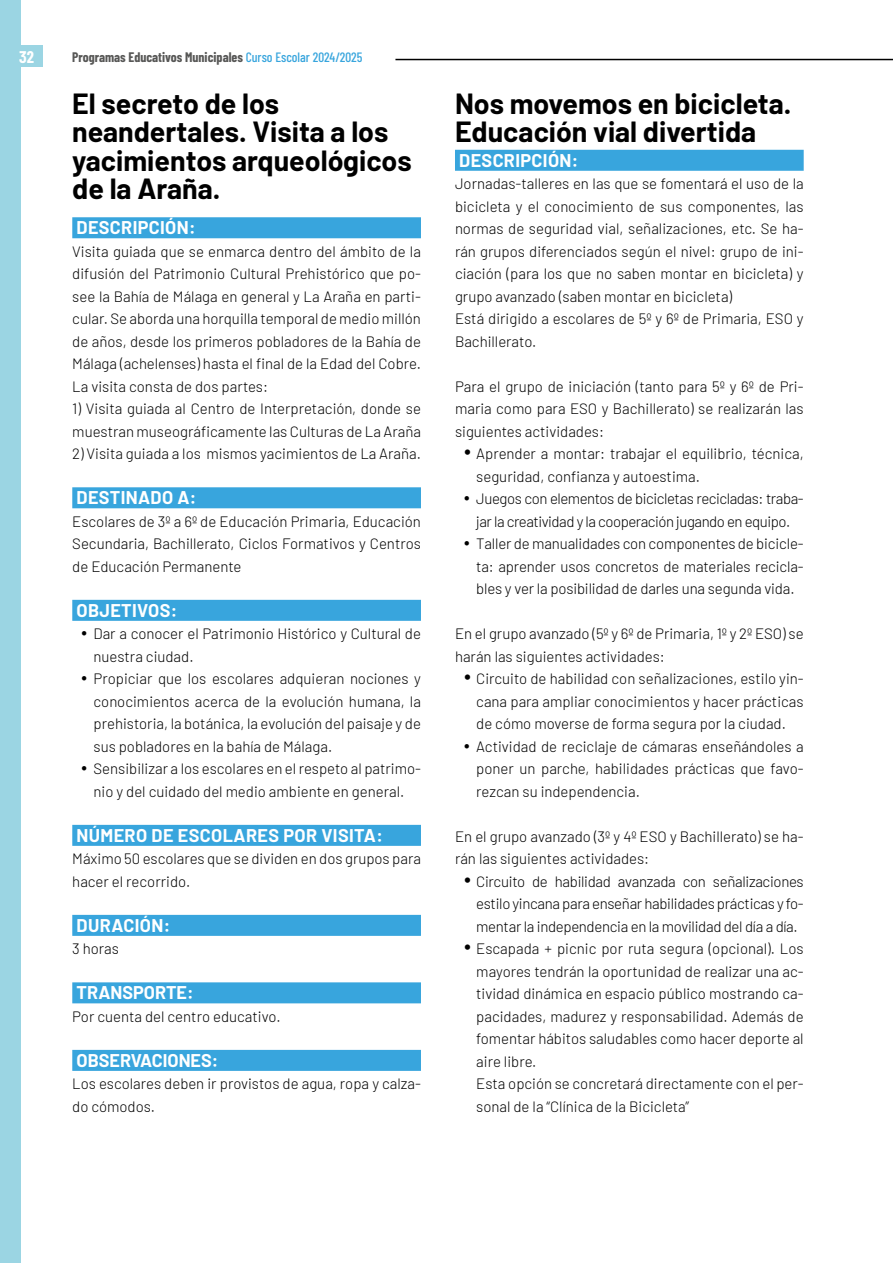
<style>
.page{position:relative;width:893px;height:1263px;background:#fff}
.page>*{position:absolute;margin:0;border:0;box-sizing:border-box;transform-origin:0 0}
.t1{font:700 28.5px/28.5px "Barlow";color:#000}
.t2{font:700 18px "Barlow";letter-spacing:.02em;color:#fff}
.t3{font:700 18px "Barlow";color:#fff}
.t4{font:700 16.5px "Barlow Condensed";color:#fff}
.t5{font:300 15px/22.5px "Barlow";color:#000}
.t6{font:300 15px/22.5px "Barlow";letter-spacing:-.03em;color:#000;text-align:center}
.t7{font:700 13.5px "Barlow Condensed";color:#575756}
.s1{font-weight:500;color:#38a5dd}
</style>
<div class="page">
<div style="left:0;top:0;width:21px;height:1263px;background:#9bd5e3"></div>
<hr style="left:395px;top:59px;width:498px;height:1px;background:#000">
<div style="left:0;top:46px;width:43px;height:21px;background:#9bd5e3"></div>
<div style="left:72px;top:217px;width:349px;height:21px;background:#38a5dd"></div>
<div style="left:72px;top:487px;width:349px;height:21px;background:#38a5dd"></div>
<div style="left:72px;top:600px;width:349px;height:21px;background:#38a5dd"></div>
<div style="left:72px;top:825px;width:349px;height:21px;background:#38a5dd"></div>
<div style="left:72px;top:915px;width:349px;height:21px;background:#38a5dd"></div>
<div style="left:72px;top:982px;width:349px;height:21px;background:#38a5dd"></div>
<div style="left:72px;top:1050px;width:349px;height:21px;background:#38a5dd"></div>
<div style="left:455px;top:150px;width:349px;height:21px;background:#38a5dd"></div>
<p class="t4" style="left:19px;top:47px;width:16px">32</p>
<p class="t7" style="left:72px;top:49px;width:292px">Programas Educativos Municipales <span class="s1">Curso Escolar 2024/2025</span></p>
<h1 class="t1" style="left:72px;top:87px;width:341px">El secreto de los neandertales. Visita a los yacimientos arqueológicos de la Araña.</h1>
<p class="t2" style="left:77px;top:214px;width:121px">DESCRIPCIÓN:</p>
<p class="t5" style="left:72px;top:239px;width:350px;text-align:justify">Visita guiada que se enmarca dentro del ámbito de la difusión del Patrimonio Cultural Prehistórico que po&shy;see la Bahía de Málaga en general y La Araña en parti&shy;cular. Se aborda una horquilla temporal de medio millón de años, desde los primeros pobladores de la Bahía de Málaga (achelenses) hasta el final de la Edad del Cobre.<br>La visita consta de dos partes:</p>
<p class="t5" style="left:72px;top:396px;width:350px">1) Visita guiada al Centro de Interpretación, donde se muestran museográficamente las Culturas de La Araña</p>
<p class="t5" style="left:72px;top:441px;width:350px">2) Visita guiada a los mismos yacimientos de La Araña.</p>
<p class="t2" style="left:77px;top:484px;width:121px">DESTINADO A:</p>
<p class="t5" style="left:72px;top:509px;width:350px;text-align:justify">Escolares de 3º a 6º de Educación Primaria, Educación Secundaria, Bachillerato, Ciclos Formativos y Centros de Educación Permanente</p>
<p class="t2" style="left:77px;top:597px;width:102px">OBJETIVOS:</p>
<p class="t5" style="left:94px;top:621px;width:329px;text-indent:-13px">• Dar a conocer el Patrimonio Histórico y Cultural de nuestra ciudad.</p>
<p class="t5" style="left:94px;top:666px;width:329px;text-align:justify;text-indent:-13px">• Propiciar que los escolares adquieran nociones y conocimientos acerca de la evolución humana, la prehistoria, la botánica, la evolución del paisaje y de sus pobladores en la bahía de Málaga.</p>
<p class="t5" style="left:81px;top:756px;width:342px;text-align:center">• Sensibilizar a los escolares en el respeto al patrimo&shy;nio y del cuidado del medio ambiente en general.</p>
<p class="t2" style="left:77px;top:822px;width:308px">NÚMERO DE ESCOLARES POR VISITA:</p>
<p class="t5" style="left:72px;top:846px;width:350px">Máximo 50 escolares que se dividen en dos grupos para hacer el recorrido.</p>
<p class="t2" style="left:77px;top:912px;width:95px">DURACIÓN:</p>
<p class="t5" style="left:72px;top:936px;width:48px">3 horas</p>
<p class="t3" style="left:77px;top:979px;width:119px">TRANSPORTE:</p>
<p class="t5" style="left:72px;top:1004px;width:210px">Por cuenta del centro educativo.</p>
<p class="t3" style="left:77px;top:1047px;width:143px">OBSERVACIONES:</p>
<p class="t5" style="left:72px;top:1071px;width:350px">Los escolares deben ir provistos de agua, ropa y calza&shy;do cómodos.</p>
<h1 class="t1" style="left:455px;top:87px;width:338px">Nos movemos en bicicleta.<br>Educación vial divertida</h1>
<p class="t2" style="left:459px;top:147px;width:121px">DESCRIPCIÓN:</p>
<p class="t5" style="left:455px;top:171px;width:350px">Jornadas-talleres en las que se fomentará el uso de la bicicleta y el conocimiento de sus componentes, las normas de seguridad vial, señalizaciones, etc. Se ha&shy;rán grupos diferenciados según el nivel: grupo de ini&shy;ciación (para los que no saben montar en bicicleta) y grupo avanzado (saben montar en bicicleta)<br>Está dirigido a escolares de 5º y 6º de Primaria, ESO y Bachillerato.</p>
<p class="t5" style="left:455px;top:374px;width:350px;text-align:justify">Para el grupo de iniciación (tanto para 5º y 6º de Pri&shy;maria como para ESO y Bachillerato) se realizarán las siguientes actividades:</p>
<p class="t5" style="left:476px;top:441px;width:329px;text-indent:-13px">• Aprender a montar: trabajar el equilibrio, técnica, seguridad, confianza y autoestima.</p>
<p class="t6" style="left:463px;top:486px;width:342px">• Juegos con elementos de bicicletas recicladas: traba&shy;jar la creatividad y la cooperación jugando en equipo.</p>
<p class="t5" style="left:476px;top:531px;width:329px;text-align:justify;text-indent:-13px">• Taller de manualidades con componentes de bicicle&shy;ta: aprender usos concretos de materiales recicla&shy;bles y ver la posibilidad de darles una segunda vida.</p>
<p class="t5" style="left:455px;top:621px;width:350px">En el grupo avanzado (5º y 6º de Primaria, 1º y 2º ESO) se harán las siguientes actividades:</p>
<p class="t5" style="left:476px;top:666px;width:329px;text-align:justify;text-indent:-13px">• Circuito de habilidad con señalizaciones, estilo yin&shy;cana para ampliar conocimientos y hacer prácticas de cómo moverse de forma segura por la ciudad.</p>
<p class="t5" style="left:476px;top:734px;width:329px;text-align:justify;text-indent:-13px">• Actividad de reciclaje de cámaras enseñándoles a poner un parche, habilidades prácticas que favo&shy;rezcan su independencia.</p>
<p class="t5" style="left:455px;top:824px;width:350px">En el grupo avanzado (3º y 4º ESO y Bachillerato) se ha&shy;rán las siguientes actividades:</p>
<p class="t5" style="left:476px;top:869px;width:329px;text-align:justify;text-indent:-13px">• Circuito de habilidad avanzada con señalizaciones estilo yincana para enseñar habilidades prácticas y fo&shy;mentar la independencia en la movilidad del día a día.</p>
<p class="t5" style="left:476px;top:936px;width:329px;text-indent:-13px">• Escapada + picnic por ruta segura (opcional). Los mayores tendrán la oportunidad de realizar una ac&shy;tividad dinámica en espacio público mostrando ca&shy;pacidades, madurez y responsabilidad. Además de fomentar hábitos saludables como hacer deporte al aire libre.<br>Esta opción se concretará directamente con el per&shy;sonal de la “Clínica de la Bicicleta”</p>
</div>
